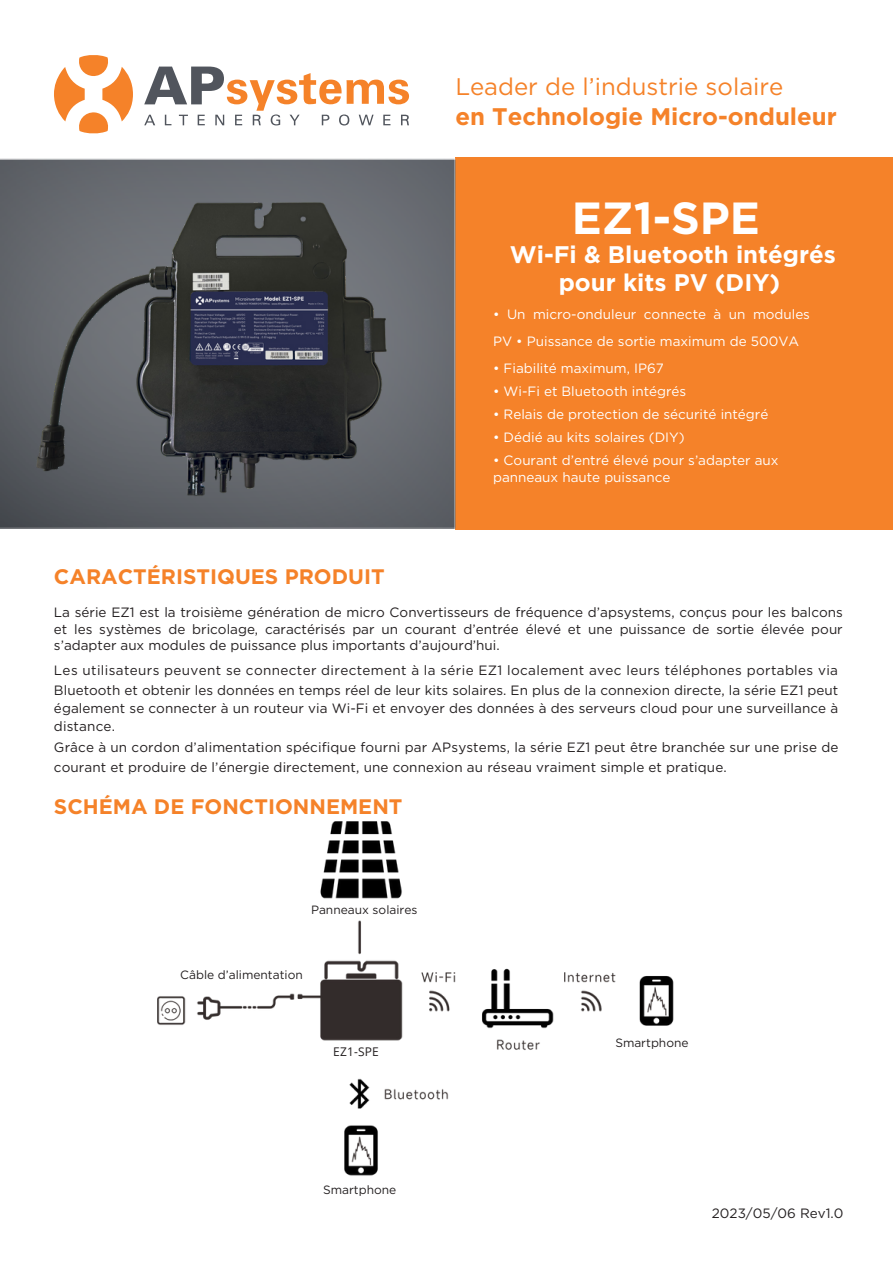
<style>
.page{position:relative;width:893px;height:1264px;background:#fff}
.page>*{position:absolute;margin:0;border:0;box-sizing:border-box;transform-origin:0 0}
.t1{font:700 45px "Gotham";color:#fff}
.t2{font:700 24px/28px "Gotham";color:#fff;text-align:center}
.t3{font:700 24px "Gotham";color:#f58229}
.t4{font:24px "Gotham";color:#f58229}
.t5{font:700 21px "Gotham";color:#f58229}
.t6{font:13.5px/16.8px "Gotham";letter-spacing:.005em;color:#231f20;text-align:justify}
.t7{font:13.5px/27px "Gotham";color:#fff}
.t8{font:13.5px "Gotham";letter-spacing:.025em;color:#231f20}
.t9{font:12px "Gotham";color:#231f20}
.t10{font:12px "Open Sans";letter-spacing:.01em;color:#231f20}
</style>
<div class="page">
<div style="left:455px;top:156px;width:437px;height:373px;background:#f58229"></div>
<img style="left:0;top:159px;width:455px;height:370px">
<img style="left:157px;top:821px;width:517px;height:355px">
<img style="left:31px;top:181px;width:367px;height:323px">
<div style="left:180px;top:971px;width:131px;height:12px;background:#fff"></div>
<div style="left:265px;top:1048px;width:181px;height:23px;background:#fff"></div>
<div style="left:311px;top:905px;width:122px;height:12px;background:#fff"></div>
<svg style="left:54px;top:55px;width:79px;height:79px"></svg>
<svg style="left:144px;top:67px;width:265px;height:58px"></svg>
<div style="left:615px;top:1038px;width:88px;height:12px;background:#fff"></div>
<p class="t4" style="left:455px;top:72px;width:329px">Leader de l’industrie solaire</p>
<p class="t3" style="left:455px;top:102px;width:383px">en Technologie Micro-onduleur</p>
<p class="t1" style="left:571px;top:190px;width:190px">EZ1-SPE</p>
<p class="t5" style="left:54px;top:564px;width:332px">CARACTÉRISTIQUES PRODUIT</p>
<p class="t2" style="left:510px;top:240px;width:327px">Wi-Fi &amp; Bluetooth intégrés pour kits PV (DIY)</p>
<p class="t7" style="left:493px;top:300px;width:318px">• Un micro-onduleur connecte à un modules<br>PV • Puissance de sortie maximum de 500VA</p>
<p class="t7" style="left:493px;top:354px;width:172px">• Fiabilité maximum, IP67</p>
<p class="t7" style="left:493px;top:378px;width:195px">• Wi-Fi et Bluetooth intégrés</p>
<p class="t7" style="left:493px;top:400px;width:277px">• Relais de protection de sécurité intégré</p>
<p class="t7" style="left:493px;top:424px;width:193px">• Dédié au kits solaires (DIY)</p>
<p class="t7" style="left:493px;top:446px;width:287px">• Courant d’entré élevé pour s’adapter aux</p>
<p class="t7" style="left:493px;top:463px;width:179px">panneaux haute puissance</p>
<p class="t6" style="left:54px;top:603px;width:790px">La série EZ1 est la troisième génération de micro Convertisseurs de fréquence d’apsystems, conçus pour les balcons et les systèmes de bricolage, caractérisés par un courant d’entrée élevé et une puissance de sortie élevée pour s’adapter aux modules de puissance plus importants d’aujourd’hui.</p>
<p class="t8" style="left:54px;top:662px;width:785px">Les utilisateurs peuvent se connecter directement à la série EZ1 localement avec leurs téléphones portables via</p>
<p class="t6" style="left:54px;top:682px;width:785px">Bluetooth et obtenir les données en temps réel de leur kits solaires. En plus de la connexion directe, la série EZ1 peut</p>
<p class="t6" style="left:54px;top:700px;width:785px">également se connecter à un routeur via Wi-Fi et envoyer des données à des serveurs cloud pour une surveillance à</p>
<p class="t6" style="left:54px;top:718px;width:62px">distance.</p>
<p class="t6" style="left:54px;top:738px;width:785px">Grâce à un cordon d’alimentation spécifique fourni par APsystems, la série EZ1 peut être branchée sur une prise de</p>
<p class="t6" style="left:54px;top:758px;width:674px">courant et produire de l’énergie directement, une connexion au réseau vraiment simple et pratique.</p>
<p class="t5" style="left:54px;top:794px;width:350px">SCHÉMA DE FONCTIONNEMENT</p>
<p class="t9" style="left:311px;top:902px;width:108px">Panneaux solaires</p>
<p class="t9" style="left:180px;top:967px;width:124px">Câble d’alimentation</p>
<p class="t10" style="left:333px;top:1043px;width:47px">EZ1-SPE</p>
<p class="t9" style="left:323px;top:1182px;width:75px">Smartphone</p>
<p class="t9" style="left:615px;top:1035px;width:75px">Smartphone</p>
<p class="t6" style="left:711px;top:1205px;width:133px">2023/05/06 Rev1.0</p>
</div>
